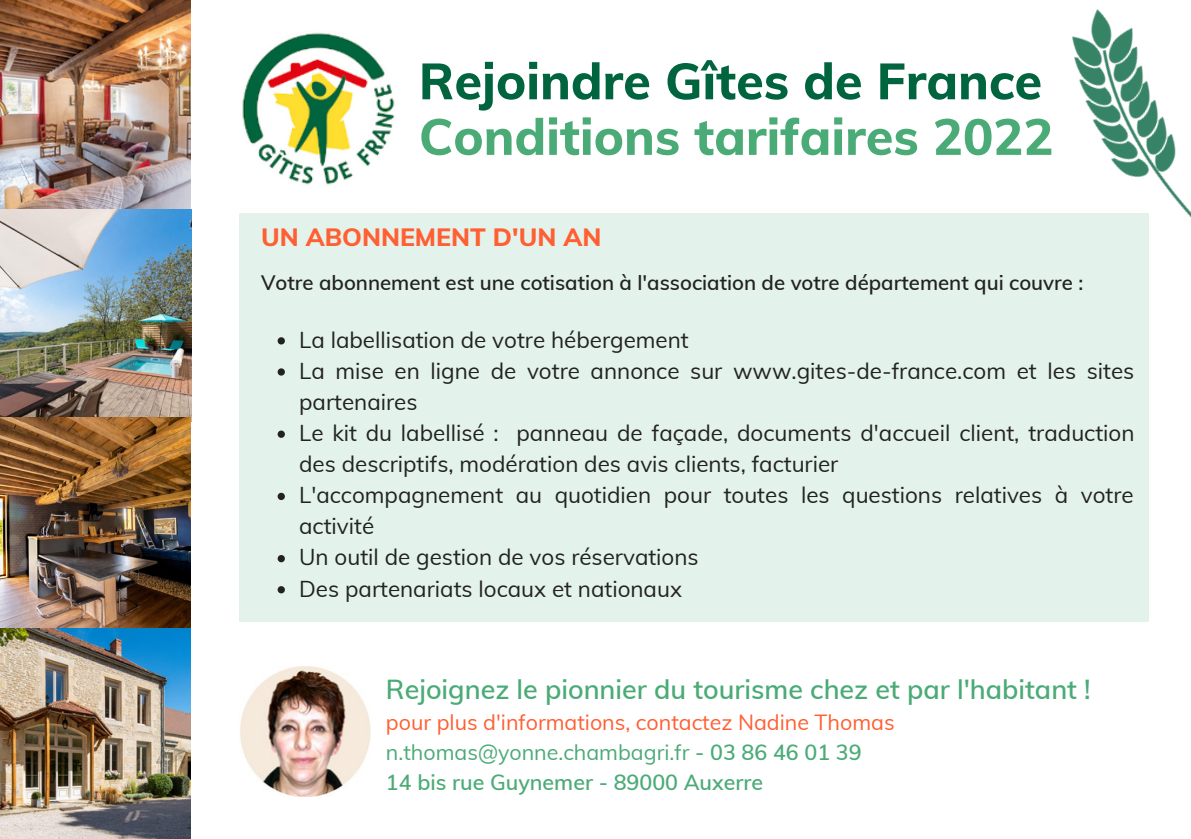
<style>
.page{position:relative;width:1191px;height:839px;background:#fff}
.page>*{position:absolute;margin:0;border:0;box-sizing:border-box;transform-origin:0 0}
.t1{font:800 50.4px "Muli";color:#4bab77}
.t2{font:800 50.4px "Muli";color:#00653f}
.t3{font:600 26.8px "Muli";color:#4bab77}
.t4{font:800 25px "Muli";color:#ff5f32}
.t5{font:22.4px/31px "Muli";color:#222}
.t6{font:21.4px "Muli";color:#ff5f32}
.t7{font:21.4px "Muli";color:#4bab77}
.t8{font:600 21.4px "Muli";color:#4bab77}
.t9{font:600 20.4px "Muli";color:#222}
.s1{font-weight:600}
</style>
<div class="page">
<img style="left:0;top:1px;width:191px;height:208px">
<img style="left:1072px;top:9px;width:119px;height:209px">
<img style="left:242px;top:32px;width:153px;height:153px">
<img style="left:0;top:209px;width:192px;height:212px">
<img style="left:0;top:417px;width:191px;height:421px">
<div style="left:239px;top:213px;width:910px;height:409px;background:#e3f2ea"></div>
<svg style="left:278px;top:337px;width:7px;height:7px"></svg>
<svg style="left:278px;top:368px;width:7px;height:7px"></svg>
<svg style="left:278px;top:430px;width:7px;height:8px"></svg>
<svg style="left:278px;top:493px;width:7px;height:7px"></svg>
<svg style="left:278px;top:555px;width:7px;height:7px"></svg>
<svg style="left:278px;top:586px;width:7px;height:7px"></svg>
<img style="left:240px;top:666px;width:131px;height:130px">
<p class="t2" style="left:419px;top:49px;width:625px">Rejoindre Gîtes de France</p>
<p class="t1" style="left:419px;top:104px;width:636px">Conditions tarifaires 2022</p>
<p class="t4" style="left:261px;top:221px;width:342px">UN ABONNEMENT D'UN AN</p>
<p class="t9" style="left:261px;top:269px;width:824px">Votre abonnement est une cotisation à l'association de votre département qui couvre :</p>
<p class="t5" style="left:299px;top:323px;width:391px">La labellisation de votre hébergement</p>
<p class="t5" style="left:299px;top:355px;width:837px">La mise en ligne de votre annonce sur www.gites-de-france.com et les sites partenaires</p>
<p class="t5" style="left:299px;top:417px;width:837px">Le kit du labellisé : panneau de façade, documents d'accueil client, traduction des descriptifs, modération des avis clients, facturier</p>
<p class="t5" style="left:299px;top:479px;width:836px">L'accompagnement au quotidien pour toutes les questions relatives à votre activité</p>
<p class="t5" style="left:299px;top:541px;width:401px">Un outil de gestion de vos réservations</p>
<p class="t5" style="left:299px;top:572px;width:384px">Des partenariats locaux et nationaux</p>
<p class="t3" style="left:386px;top:671px;width:706px">Rejoignez le pionnier du tourisme chez et par l'habitant !</p>
<p class="t6" style="left:386px;top:708px;width:510px">pour plus d'informations, contactez Nadine Thomas</p>
<p class="t7" style="left:386px;top:738px;width:477px">n.thomas@yonne.chambagri.fr <span class="s1">- 03 86 46 01 39</span></p>
<p class="t8" style="left:386px;top:768px;width:379px">14 bis rue Guynemer - 89000 Auxerre</p>
</div>
